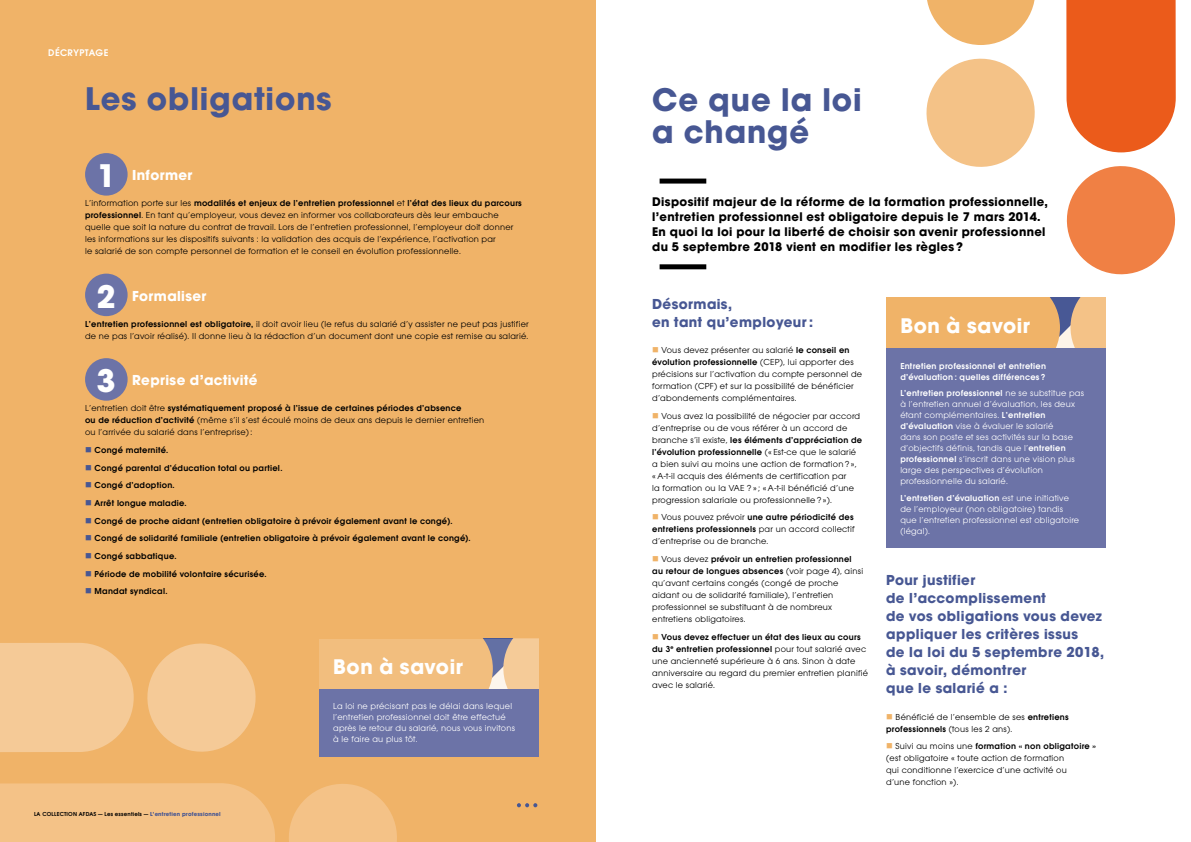
<style>
.page{position:relative;width:1191px;height:842px;background:#fff}
.page>*{position:absolute;margin:0;border:0;box-sizing:border-box;transform-origin:0 0}
.t1{font:700 34px/32px "Avalon";letter-spacing:.03em;color:#475793}
.t2{font:700 34px "Avalon";color:#fff}
.t3{font:700 22px "Avalon";letter-spacing:.03em;color:#fff}
.t4{font:700 15px/18px "Avalon";letter-spacing:.025em;color:#475793}
.t5{font:700 15px "Avalon";letter-spacing:.025em;color:#fff}
.t6{font:700 13px/15px "Avalon";letter-spacing:.025em;color:#000}
.t7{font:600 10px "Avalon";letter-spacing:.04em;color:#fff}
.t8{font:9px/12px "Avalon";letter-spacing:.025em;color:#000}
.t9{font:9px/11px "Avalon";letter-spacing:.025em;color:#fff}
.t10{font:600 9px "Avalon";letter-spacing:.025em;color:#000}
.t11{font:600 9px/11px "Avalon";letter-spacing:.025em;color:#fff}
.t12{font:600 6px "Avalon";letter-spacing:.025em;color:#000}
.s1{font-weight:600}
.s2{color:#475793}
.s3{font-weight:700;color:#475793}
.s4{color:#f0b368}
</style>
<div class="page">
<div style="left:0;top:0;width:595px;height:842px;background:#f0b368"></div>
<svg style="left:289px;top:784px;width:108px;height:58px"></svg>
<div style="left:0;top:783px;width:275px;height:59px;background:#f4c287"></div>
<svg style="left:147px;top:643px;width:109px;height:109px"></svg>
<svg style="left:0;top:643px;width:134px;height:109px;background:#f4c792"></svg>
<svg style="left:926px;top:58px;width:109px;height:109px"></svg>
<svg style="left:927px;top:0;width:108px;height:45px"></svg>
<svg style="left:1066px;top:166px;width:110px;height:109px"></svg>
<svg style="left:1066px;top:0;width:109px;height:152px;background:#ec672c"></svg>
<div style="left:85px;top:153px;width:43px;height:43px;background:#6c73a7;border-radius:50%"></div>
<div style="left:85px;top:274px;width:43px;height:42px;background:#6c73a7;border-radius:50%"></div>
<div style="left:85px;top:358px;width:43px;height:43px;background:#6c73a7;border-radius:50%"></div>
<div style="left:659px;top:179px;width:47px;height:5px;background:#000"></div>
<div style="left:659px;top:264px;width:47px;height:5px;background:#000"></div>
<div style="left:886px;top:348px;width:220px;height:200px;background:#6c73a7"></div>
<svg style="left:886px;top:298px;width:220px;height:50px;background:#e8b271"></svg>
<div style="left:319px;top:688px;width:220px;height:69px;background:#6c73a7"></div>
<svg style="left:319px;top:638px;width:220px;height:50px;background:#ebbc85"></svg>
<svg style="left:517px;top:803px;width:20px;height:4px"></svg>
<p class="t7" style="left:48px;top:46px;width:62px">DÉCRYPTAGE</p>
<h1 class="t1" style="left:85px;top:83px;width:248px">Les obligations</h1>
<h1 class="t2" style="left:97px;top:155px;width:20px">1</h1>
<h3 class="t5" style="left:132px;top:166px;width:62px">Informer</h3>
<p class="t8" style="left:85px;top:197px;width:438px">L’information porte sur les <span class="s1">modalités et enjeux de l’entretien professionnel</span> et <span class="s1">l’état des lieux du parcours professionnel</span>. En tant qu’employeur, vous devez en informer vos collaborateurs dès leur embauche quelle que soit la nature du contrat de travail. Lors de l’entretien professionnel, l’employeur doit donner les informations sur les dispositifs suivants : la validation des acquis de l’expérience, l’activation par<br>le salarié de son compte personnel de formation et le conseil en évolution professionnelle.</p>
<h1 class="t2" style="left:97px;top:276px;width:20px">2</h1>
<h3 class="t5" style="left:132px;top:286px;width:76px">Formaliser</h3>
<p class="t8" style="left:85px;top:318px;width:445px"><span class="s1">L’entretien professionnel est obligatoire,</span> il doit avoir lieu (le refus du salarié d’y assister ne peut pas justifier de ne pas l’avoir réalisé). Il donne lieu à la rédaction d’un document dont une copie est remise au salarié.</p>
<h1 class="t2" style="left:97px;top:360px;width:20px">3</h1>
<h3 class="t5" style="left:132px;top:371px;width:127px">Reprise d’activité</h3>
<p class="t8" style="left:85px;top:402px;width:401px">L’entretien doit être <span class="s1">systématiquement proposé à l’issue de certaines périodes d’absence<br>ou de réduction d’activité</span> (même s’il s’est écoulé moins de deux ans depuis le dernier entretien ou l’arrivée du salarié dans l’entreprise) :</p>
<p class="t10" style="left:85px;top:445px;width:85px"><span class="s2">■</span> Congé maternité.</p>
<p class="t10" style="left:85px;top:462px;width:199px"><span class="s2">■</span> Congé parental d’éducation total ou partiel.</p>
<p class="t10" style="left:85px;top:480px;width:91px"><span class="s2">■</span> Congé d’adoption.</p>
<p class="t10" style="left:85px;top:498px;width:103px"><span class="s2">■</span> Arrêt longue maladie.</p>
<p class="t10" style="left:85px;top:515px;width:369px"><span class="s2">■</span> Congé de proche aidant (entretien obligatoire à prévoir également avant le congé).</p>
<p class="t10" style="left:85px;top:533px;width:387px"><span class="s2">■</span> Congé de solidarité familiale (entretien obligatoire à prévoir également avant le congé).</p>
<p class="t10" style="left:85px;top:551px;width:93px"><span class="s2">■</span> Congé sabbatique.</p>
<p class="t10" style="left:85px;top:568px;width:183px"><span class="s2">■</span> Période de mobilité volontaire sécurisée.</p>
<p class="t10" style="left:85px;top:586px;width:84px"><span class="s2">■</span> Mandat syndical.</p>
<h2 class="t3" style="left:333px;top:653px;width:131px">Bon à savoir</h2>
<p class="t12" style="left:34px;top:811px;width:188px">LA COLLECTION AFDAS — Les essentiels — <span class="s3">L’entretien professionnel</span></p>
<p class="t9" style="left:333px;top:701px;width:183px">La loi ne précisant pas le délai dans lequel l’entretien professionnel doit être effectué après le retour du salarié, nous vous invitons à le faire au plus tôt.</p>
<h1 class="t1" style="left:652px;top:83px;width:211px">Ce que la loi a changé</h1>
<p class="t6" style="left:652px;top:194px;width:397px">Dispositif majeur de la réforme de la formation professionnelle, l’entretien professionnel est obligatoire depuis le 7 mars 2014.<br>En quoi la loi pour la liberté de choisir son avenir professionnel du 5 septembre 2018 vient en modifier les règles ?</p>
<h3 class="t4" style="left:652px;top:295px;width:162px">Désormais,<br>en tant qu’employeur :</h3>
<p class="t8" style="left:652px;top:344px;width:211px"><span class="s4">■</span> Vous devez présenter au salarié <span class="s1">le conseil en évolution professionnelle</span> (CEP), lui apporter des précisions sur l’activation du compte personnel de formation (CPF) et sur la possibilité de bénéficier d’abondements complémentaires.</p>
<p class="t8" style="left:652px;top:410px;width:211px"><span class="s4">■</span> Vous avez la possibilité de négocier par accord d’entreprise ou de vous référer à un accord de branche s’il existe, <span class="s1">les éléments d’appréciation de l’évolution professionnelle</span> (« Est-ce que le salarié a bien suivi au moins une action de formation ? », « A-t-il acquis des éléments de certification par<br>la formation ou la VAE ? » ; « A-t-il bénéficié d’une progression salariale ou professionnelle ? »).</p>
<p class="t8" style="left:652px;top:511px;width:204px;text-align:justify"><span class="s4">■</span> Vous pouvez prévoir <span class="s1">une autre périodicité des entretiens professionnels</span> par un accord collectif d’entreprise ou de branche.</p>
<p class="t8" style="left:652px;top:553px;width:212px"><span class="s4">■</span> Vous devez <span class="s1">prévoir un entretien professionnel au retour de longues absences</span> (voir page 4), ainsi qu’avant certains congés (congé de proche aidant ou de solidarité familiale), l’entretien professionnel se substituant à de nombreux entretiens obligatoires.</p>
<p class="t8" style="left:652px;top:631px;width:217px"><span class="s4">■</span> <span class="s1">Vous devez effectuer un état des lieux au cours du 3</span><sup>e</sup> <span class="s1">entretien professionnel</span> pour tout salarié avec une ancienneté supérieure à 6 ans. Sinon à date anniversaire au regard du premier entretien planifié avec le salarié.</p>
<h2 class="t3" style="left:900px;top:312px;width:131px">Bon à savoir</h2>
<p class="t11" style="left:900px;top:360px;width:147px">Entretien professionnel et entretien d’évaluation : quelles différences ?</p>
<p class="t9" style="left:900px;top:388px;width:185px"><span class="s1">L’entretien professionnel</span> ne se substitue pas à l’entretien annuel d’évaluation, les deux étant complémentaires. <span class="s1">L’entretien d’évaluation</span> vise à évaluer le salarié<br>dans son poste et ses activités sur la base d’objectifs définis, tandis que l’<span class="s1">entretien professionnel</span> s’inscrit dans une vision plus large des perspectives d’évolution professionnelle du salarié.</p>
<p class="t9" style="left:900px;top:492px;width:180px"><span class="s1">L’entretien d’évaluation</span> est une initiative de l’employeur (non obligatoire) tandis que l’entretien professionnel est obligatoire (légal).</p>
<h3 class="t4" style="left:886px;top:571px;width:219px">Pour justifier<br>de l’accomplissement<br>de vos obligations vous devez appliquer les critères issus<br>de la loi du 5 septembre 2018, à savoir, démontrer<br>que le salarié a :</h3>
<p class="t8" style="left:886px;top:710px;width:184px"><span class="s4">■</span> Bénéficié de l’ensemble de ses <span class="s1">entretiens professionnels</span> (tous les 2 ans).</p>
<p class="t8" style="left:886px;top:740px;width:211px"><span class="s4">■</span> Suivi au moins une <span class="s1">formation « non obligatoire » </span>(est obligatoire « toute action de formation<br>qui conditionne l’exercice d’une activité ou<br>d’une fonction »).</p>
</div>
